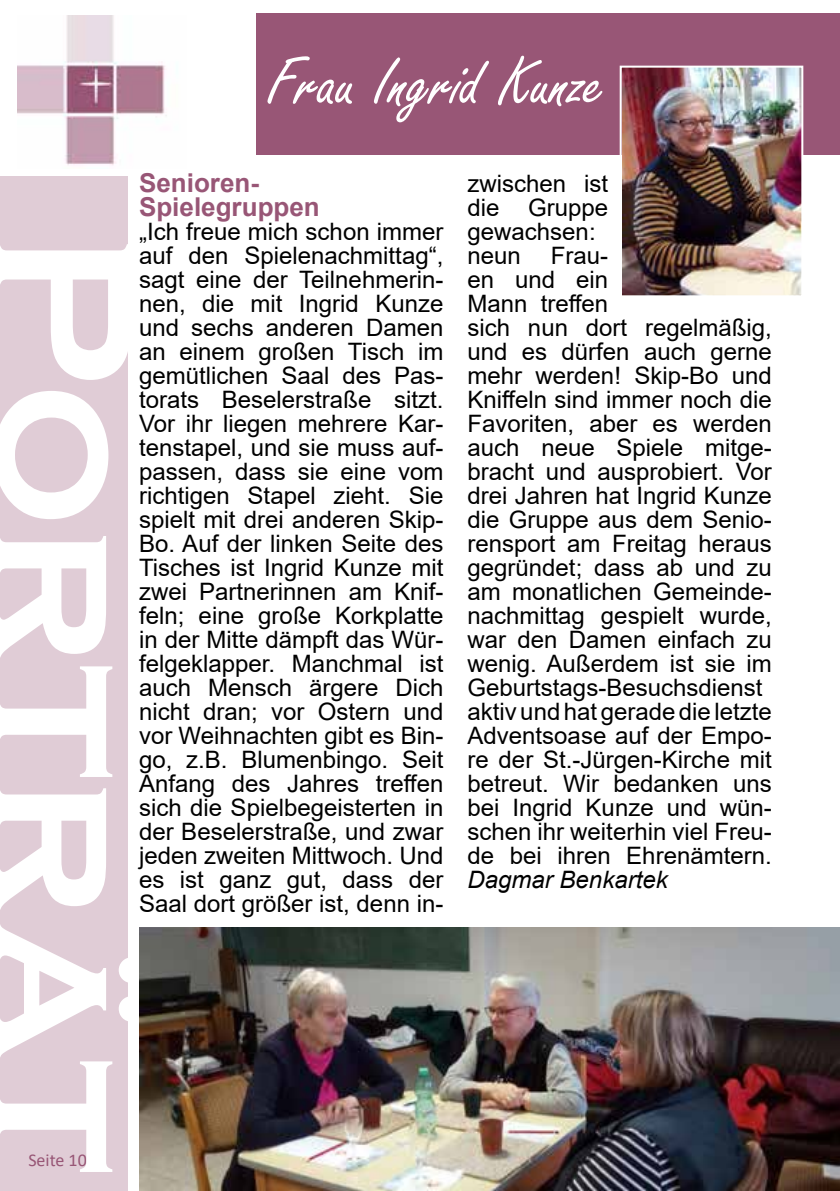
<style>
.page{position:relative;width:840px;height:1191px;background:#fff}
.page>*{position:absolute;margin:0;border:0;box-sizing:border-box;transform-origin:0 0}
.t1{font:700 200px "Copperplate Gothic";color:#fff}
.t2{font:72px "Freestyle Script";color:#fff}
.t3{font:700 26px/24px "Arial";color:#985676}
.t4{font:24px/24px "Arial";color:#000;text-align:justify}
.t5{font:italic 24px "Arial";color:#000}
.t6{font:18px "Calibri";color:#985676}
</style>
<div class="page">
<img style="left:17px;top:15px;width:150px;height:151px">
<div style="left:257px;top:13px;width:582px;height:142px;background:#985676"></div>
<div style="left:0;top:177px;width:128px;height:1014px;background:#e0ccd6"></div>
<img style="left:139px;top:927px;width:700px;height:264px">
<img style="left:622px;top:69px;width:177px;height:225px">
<div style="left:619px;top:66px;width:183px;height:231px;border:2px solid #fff"></div>
<h2 class="t2" style="left:268px;top:44px;width:338px">Frau Ingrid Kunze</h2>
<p class="t3" style="left:139px;top:171px;width:182px">Senioren-<br>Spielegruppen</p>
<p class="t4" style="left:139px;top:219px;width:306px">„Ich freue mich schon immer auf den Spielenachmittag“, sagt eine der Teilnehmerin&shy;nen, die mit Ingrid Kunze und sechs anderen Damen an einem großen Tisch im gemütlichen Saal des Pas&shy;torats Beselerstraße sitzt.<br>Vor ihr liegen mehrere Kar&shy;tenstapel, und sie muss auf&shy;passen, dass sie eine vom richtigen Stapel zieht. Sie spielt mit drei anderen Skip-Bo. Auf der linken Seite des Tisches ist Ingrid Kunze mit zwei Partnerinnen am Knif&shy;feln; eine große Korkplatte in der Mitte dämpft das Wür&shy;felgeklapper. Manchmal ist auch Mensch ärgere Dich nicht dran; vor Ostern und vor Weihnachten gibt es Bin&shy;go, z.B. Blumenbingo. Seit Anfang des Jahres treffen sich die Spielbegeisterten in der Beselerstraße, und zwar jeden zweiten Mittwoch. Und es ist ganz gut, dass der Saal dort größer ist, denn in-</p>
<h1 class="t1" style="left:174px;top:232px;width:943px;rotate:90deg">Porträt</h1>
<p class="t6" style="left:28px;top:1147px;width:60px">Seite 10</p>
<p class="t4" style="left:467px;top:171px;width:306px;text-align:left">zwischen ist<br>die Gruppe<br>gewachsen:<br>neun Frau-<br>en und ein<br>Mann treffen<br>sich nun dort regelmäßig, und es dürfen auch gerne mehr werden! Skip-Bo und<br>Kniffeln sind immer noch die<br>Favoriten, aber es werden auch neue Spiele mitge&shy;bracht und ausprobiert. Vor drei Jahren hat Ingrid Kunze die Gruppe aus dem Senio&shy;rensport am Freitag heraus gegründet; dass ab und zu am monatlichen Gemeinde&shy;nachmittag gespielt wurde, war den Damen einfach zu wenig. Außerdem ist sie im<br>Geburtstags-Besuchsdienst aktiv und hat gerade die letzte<br>Adventsoase auf der Empo&shy;re der St.-Jürgen-Kirche mit betreut. Wir bedanken uns bei Ingrid Kunze und wün&shy;schen ihr weiterhin viel Freu&shy;de bei ihren Ehrenämtern.</p>
<p class="t5" style="left:467px;top:864px;width:202px">Dagmar Benkartek</p>
</div>
